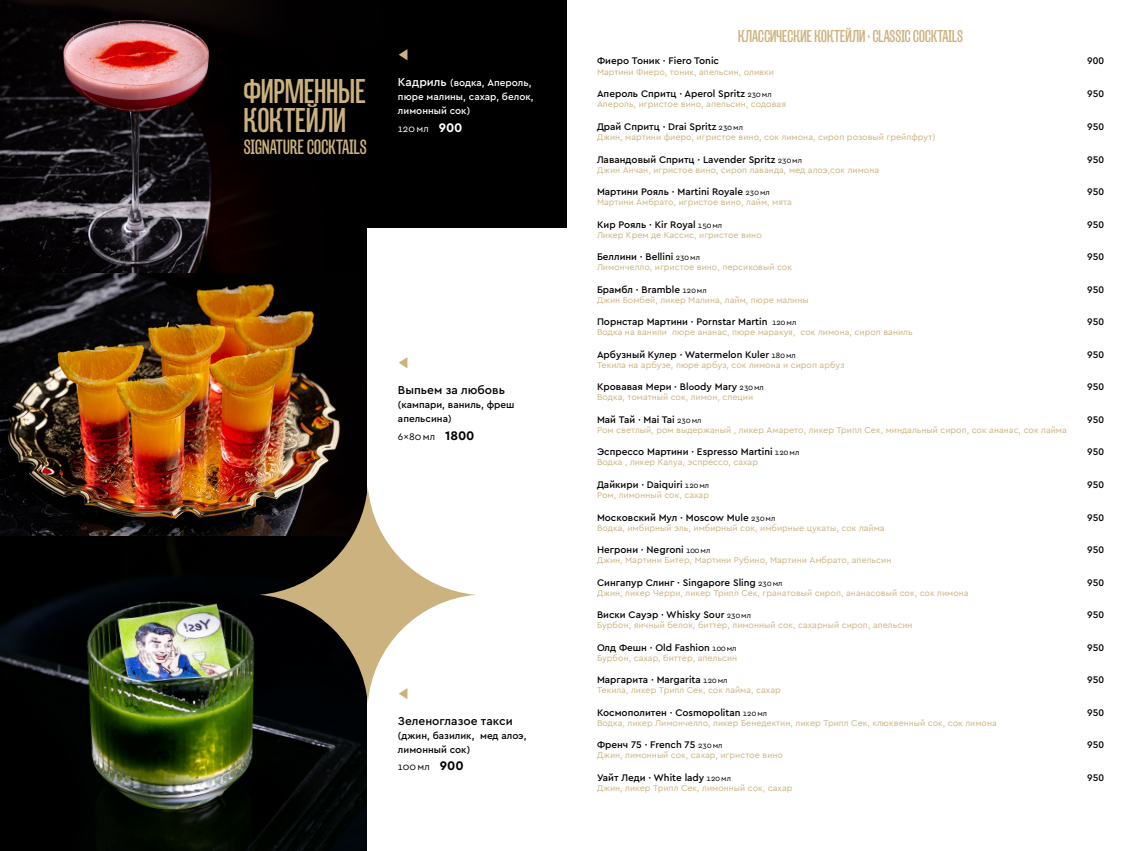
<style>
.page{position:relative;width:1134px;height:851px;background:#fff}
.page>*{position:absolute;margin:0;border:0;box-sizing:border-box;transform-origin:0 0}
.t1{font:condensed 30px/29.8px "Mr Palker Dadson";letter-spacing:.01em;color:#ccb27e}
.t2{font:condensed 18px "Mr Palker Dadson";letter-spacing:.01em;color:#ccb27e}
.t3{font:500 16px "Cera Pro";color:#ccb27e}
.t4{font:condensed 15px "Mr Palker Dadson";letter-spacing:.01em;color:#ccb27e}
.t5{font:500 12px "Cera Pro";color:#000}
.t6{font:500 10px/14px "Cera Pro";color:#000}
.t7{font:500 10px/14px "Cera Pro";color:#fff}
.t8{font:10px "Cera Pro";color:#000}
.t9{font:10px "Cera Pro";color:#fff}
.t10{font:9px "Cera Pro";color:#ccb27e}
.s1{font-size:12px}
.s2{font-weight:700;font-size:13px}
.s3{font-weight:400;font-size:8px}
.s4{font-size:9px}
</style>
<div class="page">
<img style="left:0;top:272px;width:367px;height:264px">
<img style="left:0;top:0;width:567px;height:272px">
<img style="left:0;top:536px;width:367px;height:314px">
<div style="left:368px;top:229px;width:199px;height:621px;background:#fff"></div>
<svg style="left:259px;top:486px;width:217px;height:217px"></svg>
<h1 class="t1" style="left:244px;top:76px;width:123px">ФИРМЕННЫЕ<br>КОКТЕЙЛИ</h1>
<h2 class="t2" style="left:244px;top:136px;width:124px">SIGNATURE COCKTAILS</h2>
<h3 class="t3" style="left:398px;top:44px;width:13px">◀</h3>
<p class="t7" style="left:398px;top:76px;width:137px"><span class="s1">Кадриль</span> (водка, Апероль, пюре малины, сахар, белок, лимонный сок)</p>
<p class="t9" style="left:398px;top:122px;width:66px">120 мл <span class="s2">900</span></p>
<h3 class="t3" style="left:398px;top:352px;width:13px">◀</h3>
<h3 class="t5" style="left:398px;top:382px;width:109px">Выпьем за любовь</h3>
<p class="t6" style="left:398px;top:397px;width:118px">(кампари, ваниль, фреш апельсина)</p>
<p class="t8" style="left:398px;top:429px;width:78px">6×80 мл <span class="s2">1800</span></p>
<h3 class="t3" style="left:398px;top:682px;width:13px">◀</h3>
<h3 class="t5" style="left:398px;top:712px;width:116px">Зеленоглазое такси</h3>
<p class="t6" style="left:398px;top:727px;width:130px">(джин, базилик, мед алоэ, лимонный сок)</p>
<p class="t8" style="left:398px;top:760px;width:67px">100 мл <span class="s2">900</span></p>
<h3 class="t4" style="left:738px;top:27px;width:226px">КЛАССИЧЕСКИЕ КОКТЕЙЛИ · СLASSIC COCKTAILS</h3>
<p class="t6" style="left:597px;top:53px;width:124px">Фиеро Тоник · Fiero Tonic</p>
<p class="t6" style="left:1087px;top:53px;width:18px">900</p>
<p class="t10" style="left:597px;top:66px;width:178px">Мартини Фиеро, тоник, апельсин, оливки</p>
<p class="t6" style="left:597px;top:87px;width:176px">Апероль Спритц · Aperol Spritz <span class="s3">230 мл</span></p>
<p class="t6" style="left:1087px;top:87px;width:18px">950</p>
<p class="t10" style="left:597px;top:98px;width:191px">Апероль, игристое вино, апельсин, содовая</p>
<p class="t6" style="left:597px;top:119px;width:147px">Драй Спритц · Drai Spritz <span class="s3">230 мл</span></p>
<p class="t6" style="left:1087px;top:119px;width:18px">950</p>
<p class="t10" style="left:597px;top:131px;width:340px">Джин, мартини фиеро, игристое вино, сок лимона, сироп розовый грейпфрут)</p>
<p class="t6" style="left:597px;top:152px;width:207px">Лавандовый Спритц · Lavender Spritz <span class="s3">230 мл</span></p>
<p class="t6" style="left:1087px;top:152px;width:18px">950</p>
<p class="t10" style="left:597px;top:163px;width:284px">Джин Анчан, игристое вино, сироп лаванда, мед алоэ,сок лимона</p>
<p class="t6" style="left:597px;top:184px;width:174px">Мартини Рояль · Martini Royale <span class="s3">230 мл</span></p>
<p class="t6" style="left:1087px;top:184px;width:18px">950</p>
<p class="t10" style="left:597px;top:196px;width:196px">Мартини Амбрато, игристое вино, лайм, мята</p>
<p class="t6" style="left:597px;top:217px;width:127px">Кир Рояль · Kir Royal <span class="s3">150 мл</span></p>
<p class="t6" style="left:1087px;top:217px;width:18px">950</p>
<p class="t10" style="left:597px;top:228px;width:166px">Ликер Крем де Кассис, игристое вино</p>
<p class="t6" style="left:597px;top:249px;width:105px">Беллини · Bellini <span class="s3">230 мл</span></p>
<p class="t6" style="left:1087px;top:249px;width:18px">950</p>
<p class="t10" style="left:597px;top:261px;width:197px">Лимончелло, игристое вино, персиковый сок</p>
<p class="t6" style="left:597px;top:282px;width:111px">Брамбл · Bramble <span class="s3">120 мл</span></p>
<p class="t6" style="left:1087px;top:282px;width:18px">950</p>
<p class="t10" style="left:597px;top:294px;width:213px">Джин Бомбей, ликер Малина, лайм, пюре малины</p>
<p class="t6" style="left:597px;top:314px;width:201px">Порнстар Мартини · Pornstar Martin <span class="s3">120 мл</span></p>
<p class="t6" style="left:1087px;top:314px;width:18px">950</p>
<p class="t10" style="left:597px;top:326px;width:317px">Водка на ванили пюре ананаc, пюре маракуя, сок лимона, сироп ваниль</p>
<p class="t6" style="left:597px;top:347px;width:200px">Арбузный Кулер · Watermelon Kuler <span class="s3">180 мл</span></p>
<p class="t6" style="left:1087px;top:347px;width:18px">950</p>
<p class="t10" style="left:597px;top:359px;width:249px">Текила на арбузе, пюре арбуз, сок лимона и сироп арбуз</p>
<p class="t6" style="left:597px;top:379px;width:168px">Кровавая Мери · Bl<span class="s4">o</span>ody Mary <span class="s3">230 мл</span></p>
<p class="t6" style="left:1087px;top:379px;width:18px">950</p>
<p class="t10" style="left:597px;top:391px;width:158px">Водка, томатный сок, лимон, специи</p>
<p class="t6" style="left:597px;top:412px;width:106px">Май Тай · Mai Tai <span class="s3">230 мл</span></p>
<p class="t6" style="left:1087px;top:412px;width:18px">950</p>
<p class="t10" style="left:597px;top:424px;width:471px">Ром светлый, ром выдержаный , ликер Амарето, ликер Трипл Cек, миндальный сироп, сок ананас, сок лайма</p>
<p class="t6" style="left:597px;top:444px;width:204px">Эспрессо Мартини · Espresso Martini <span class="s3">120 мл</span></p>
<p class="t6" style="left:1087px;top:444px;width:18px">950</p>
<p class="t10" style="left:597px;top:456px;width:163px">Водка , ликер Калуа, эспрессо, сахар</p>
<p class="t6" style="left:597px;top:477px;width:114px">Дайкири · Daiquiri <span class="s3">120 мл</span></p>
<p class="t6" style="left:1087px;top:477px;width:18px">950</p>
<p class="t10" style="left:597px;top:489px;width:114px">Ром, лимонный сок, сахар</p>
<p class="t6" style="left:597px;top:509px;width:180px">Московский Мул · Moscow Mule <span class="s3">230 мл</span></p>
<p class="t6" style="left:1087px;top:509px;width:18px">950</p>
<p class="t10" style="left:597px;top:521px;width:289px">Водка, имбирный эль, имбирный сок, имбирные цукаты, сок лайма</p>
<p class="t6" style="left:597px;top:542px;width:115px">Негрони · Negroni <span class="s3">100 мл</span></p>
<p class="t6" style="left:1087px;top:542px;width:18px">950</p>
<p class="t10" style="left:597px;top:554px;width:296px">Джин, Мартини Битер, Мартини Рубино, Мартини Амбрато, апельсин</p>
<p class="t6" style="left:597px;top:574px;width:187px">Сингапур Слинг · Singapore Sling <span class="s3">230 мл</span></p>
<p class="t6" style="left:1087px;top:574px;width:18px">950</p>
<p class="t10" style="left:597px;top:586px;width:373px">Джин, ликер Черри, ликер Трипл Сек, гранатовый сироп, ананасовый сок, сок лимона</p>
<p class="t6" style="left:597px;top:607px;width:156px">Виски Сауэр · Whisky Sour <span class="s3">230 мл</span></p>
<p class="t6" style="left:1087px;top:607px;width:18px">950</p>
<p class="t10" style="left:597px;top:619px;width:317px">Бурбон, яичный белок, биттер, лимонный сок, сахарный сироп, апельсин</p>
<p class="t6" style="left:597px;top:640px;width:141px">Олд Фешн · Old Fashion <span class="s3">100 мл</span></p>
<p class="t6" style="left:1087px;top:640px;width:18px">950</p>
<p class="t10" style="left:597px;top:651px;width:142px">Бурбон, сахар, биттер, апельсин</p>
<p class="t6" style="left:597px;top:672px;width:132px">Маргарита · Margarita <span class="s3">120 мл</span></p>
<p class="t6" style="left:1087px;top:672px;width:18px">950</p>
<p class="t10" style="left:597px;top:684px;width:185px">Текила, ликер Трипл Сек, сок лайма, сахар</p>
<p class="t6" style="left:597px;top:705px;width:172px">Космополитен · Cosmopolitan <span class="s3">120 мл</span></p>
<p class="t6" style="left:1087px;top:705px;width:18px">950</p>
<p class="t10" style="left:597px;top:716px;width:401px">Водка, ликер Лимончелло, ликер Бенедектин, ликер Трипл Сек, клюквенный сок, сок лимона</p>
<p class="t6" style="left:597px;top:737px;width:127px">Френч 75 · French 75 <span class="s3">230 мл</span></p>
<p class="t6" style="left:1087px;top:737px;width:18px">950</p>
<p class="t10" style="left:597px;top:749px;width:188px">Джин, лимонный сок, сахар, игристое вино</p>
<p class="t6" style="left:597px;top:770px;width:136px">Уайт Леди · White lady <span class="s3">120 мл</span></p>
<p class="t6" style="left:1087px;top:770px;width:18px">950</p>
<p class="t10" style="left:597px;top:781px;width:197px">Джин, ликер Трипл Сек, лимонный сок, сахар</p>
</div>
